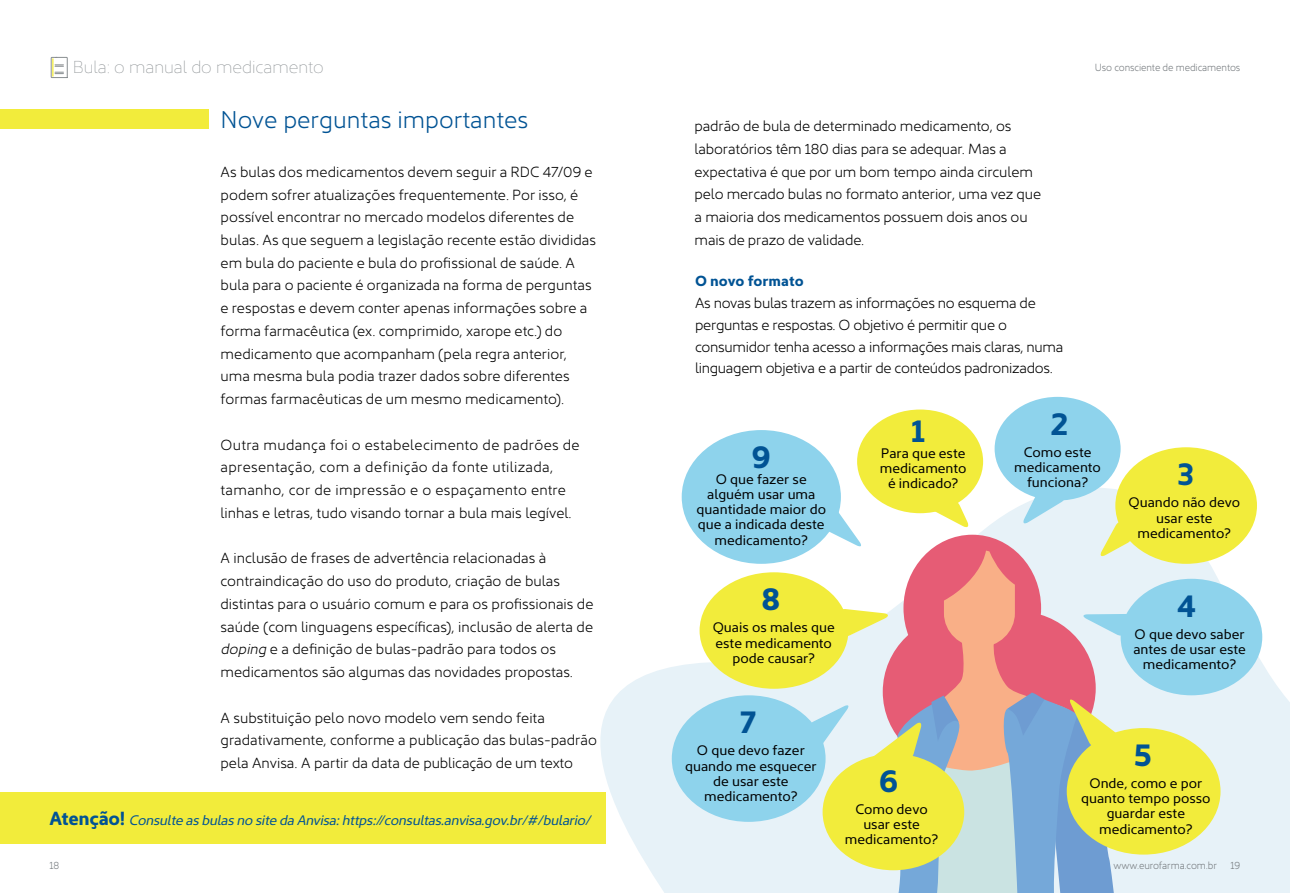
<style>
.page{position:relative;width:1290px;height:893px;background:#fff}
.page>*{position:absolute;margin:0;border:0;box-sizing:border-box;transform-origin:0 0}
.t1{font:700 31.32px "Kyrial Sans Pro";color:#015394}
.t2{font:300 24.5px "Kyrial Sans Pro";color:#015394}
.t3{font:200 17.5px "Kyrial Sans Pro";color:#898e91}
.t4{font:300 14.88px/22.8px "Kyrial Sans Pro";color:#000001}
.t5{font:300 14.88px/21.9px "Kyrial Sans Pro";letter-spacing:-.02em;color:#000001}
.t6{font:300 14.88px/22.8px "Kyrial Sans Pro";letter-spacing:.02em;color:#000001}
.t7{font:700 14.88px "Kyrial Sans Pro";color:#015394}
.t8{font:14px/15px "Kyrial Sans Pro";color:#000001;text-align:center}
.t9{font:italic 14px "Kyrial Sans Pro";letter-spacing:-.02em;color:#015394}
.t10{font:300 10.5px "Kyrial Sans Pro";letter-spacing:-.01em;color:#767b7f;scale:.95 1}
.s1{font-style:italic}
.s2{font-weight:700;font-style:normal;font-size:19.25px}
</style>
<div class="page">
<svg style="left:520px;top:488px;width:770px;height:405px"></svg>
<div style="left:0;top:109px;width:208px;height:20px;background:#f2ec3b"></div>
<div style="left:0;top:792px;width:606px;height:51px;background:#f2ec3b"></div>
<div style="left:857px;top:409px;width:126px;height:104px;background:#f2ec3b;border-radius:50%"></div>
<div style="left:994px;top:397px;width:126px;height:103px;background:#8ed3ec;border-radius:50%"></div>
<div style="left:1115px;top:447px;width:142px;height:117px;background:#f2ec3b;border-radius:50%"></div>
<div style="left:1120px;top:579px;width:142px;height:116px;background:#8ed3ec;border-radius:50%"></div>
<div style="left:672px;top:695px;width:153px;height:127px;background:#8ed3ec;border-radius:50%"></div>
<div style="left:699px;top:572px;width:149px;height:117px;background:#f2ec3b;border-radius:50%"></div>
<div style="left:682px;top:430px;width:159px;height:134px;background:#8ed3ec;border-radius:50%"></div>
<svg style="left:806px;top:480px;width:334px;height:413px"></svg>
<svg style="left:51px;top:57px;width:17px;height:21px"></svg>
<div style="left:1067px;top:728px;width:153px;height:127px;background:#f2ec3b;border-radius:50%"></div>
<p class="t3" style="left:73px;top:55px;width:252px">Bula: o manual do medicamento</p>
<h2 class="t2" style="left:221px;top:101px;width:309px">Nove perguntas importantes</h2>
<p class="t4" style="left:221px;top:159px;width:377px">As bulas dos medicamentos devem seguir a RDC 47/09 e podem sofrer atualizações frequentemente. Por isso, é possível encontrar no mercado modelos diferentes de bulas. As que seguem a legislação recente estão divididas em bula do paciente e bula do profissional de saúde. A bula para o paciente é organizada na forma de perguntas e respostas e devem conter apenas informações sobre a forma farmacêutica (ex. comprimido, xarope etc.) do medicamento que acompanham (pela regra anterior, uma mesma bula podia trazer dados sobre diferentes formas farmacêuticas de um mesmo medicamento).</p>
<p class="t6" style="left:221px;top:432px;width:361px">Outra mudança foi o estabelecimento de padrões de apresentação, com a definição da fonte utilizada, tamanho, cor de impressão e o espaçamento entre linhas e letras, tudo visando tornar a bula mais legível.</p>
<p class="t4" style="left:221px;top:546px;width:374px">A inclusão de frases de advertência relacionadas à contraindicação do uso do produto, criação de bulas distintas para o usuário comum e para os profissionais de saúde (com linguagens específicas), inclusão de alerta de <span class="s1">doping</span> e a definição de bulas-padrão para todos os medicamentos são algumas das novidades propostas.</p>
<p class="t4" style="left:221px;top:705px;width:378px">A substituição pelo novo modelo vem sendo feita gradativamente, conforme a publicação das bulas-padrão pela Anvisa. A partir da data de publicação de um texto</p>
<p class="t9" style="left:50px;top:811px;width:544px"><span class="s2">Atenção!</span> Consulte as bulas no site da Anvisa: https://consultas.anvisa.gov.br/#/bulario/</p>
<p class="t10" style="left:50px;top:857px;width:12px">18</p>
<p class="t4" style="left:694px;top:113px;width:348px">padrão de bula de determinado medicamento, os laboratórios têm 180 dias para se adequar. Mas a expectativa é que por um bom tempo ainda circulem pelo mercado bulas no formato anterior, uma vez que a maioria dos medicamentos possuem dois anos ou mais de prazo de validade.</p>
<p class="t7" style="left:695px;top:270px;width:110px">O novo formato</p>
<p class="t5" style="left:695px;top:290px;width:370px">As novas bulas trazem as informações no esquema de perguntas e respostas. O objetivo é permitir que o consumidor tenha acesso a informações mais claras, numa linguagem objetiva e a partir de conteúdos padronizados.</p>
<p class="t10" style="left:1095px;top:59px;width:155px">Uso consciente de medicamentos</p>
<h1 class="t1" style="left:751px;top:435px;width:21px">9</h1>
<p class="t8" style="left:696px;top:471px;width:131px">O que fazer se alguém usar uma quantidade maior do que a indicada deste medicamento?</p>
<h1 class="t1" style="left:911px;top:408px;width:16px">1</h1>
<h1 class="t1" style="left:1050px;top:401px;width:20px">2</h1>
<p class="t8" style="left:1014px;top:444px;width:88px">Como este medicamento funciona?</p>
<p class="t8" style="left:880px;top:445px;width:88px">Para que este medicamento é indicado?</p>
<h1 class="t1" style="left:1177px;top:452px;width:19px">3</h1>
<p class="t8" style="left:1128px;top:494px;width:113px">Quando não devo usar este medicamento?</p>
<h1 class="t1" style="left:761px;top:577px;width:21px">8</h1>
<p class="t8" style="left:713px;top:619px;width:123px">Quais os males que este medicamento pode causar?</p>
<h1 class="t1" style="left:740px;top:700px;width:18px">7</h1>
<p class="t8" style="left:685px;top:742px;width:133px">O que devo fazer quando me esquecer de usar este medicamento?</p>
<h1 class="t1" style="left:879px;top:758px;width:21px">6</h1>
<p class="t8" style="left:845px;top:801px;width:95px">Como devo usar este medicamento?</p>
<h1 class="t1" style="left:1177px;top:583px;width:21px">4</h1>
<p class="t8" style="left:1133px;top:626px;width:114px">O que devo saber antes de usar este medicamento?</p>
<h1 class="t1" style="left:1134px;top:732px;width:20px">5</h1>
<p class="t8" style="left:1081px;top:775px;width:131px">Onde, como e por quanto tempo posso guardar este medicamento?</p>
<p class="t10" style="left:1113px;top:857px;width:110px">www.eurofarma.com.br</p>
<p class="t10" style="left:1230px;top:857px;width:12px">19</p>
</div>
